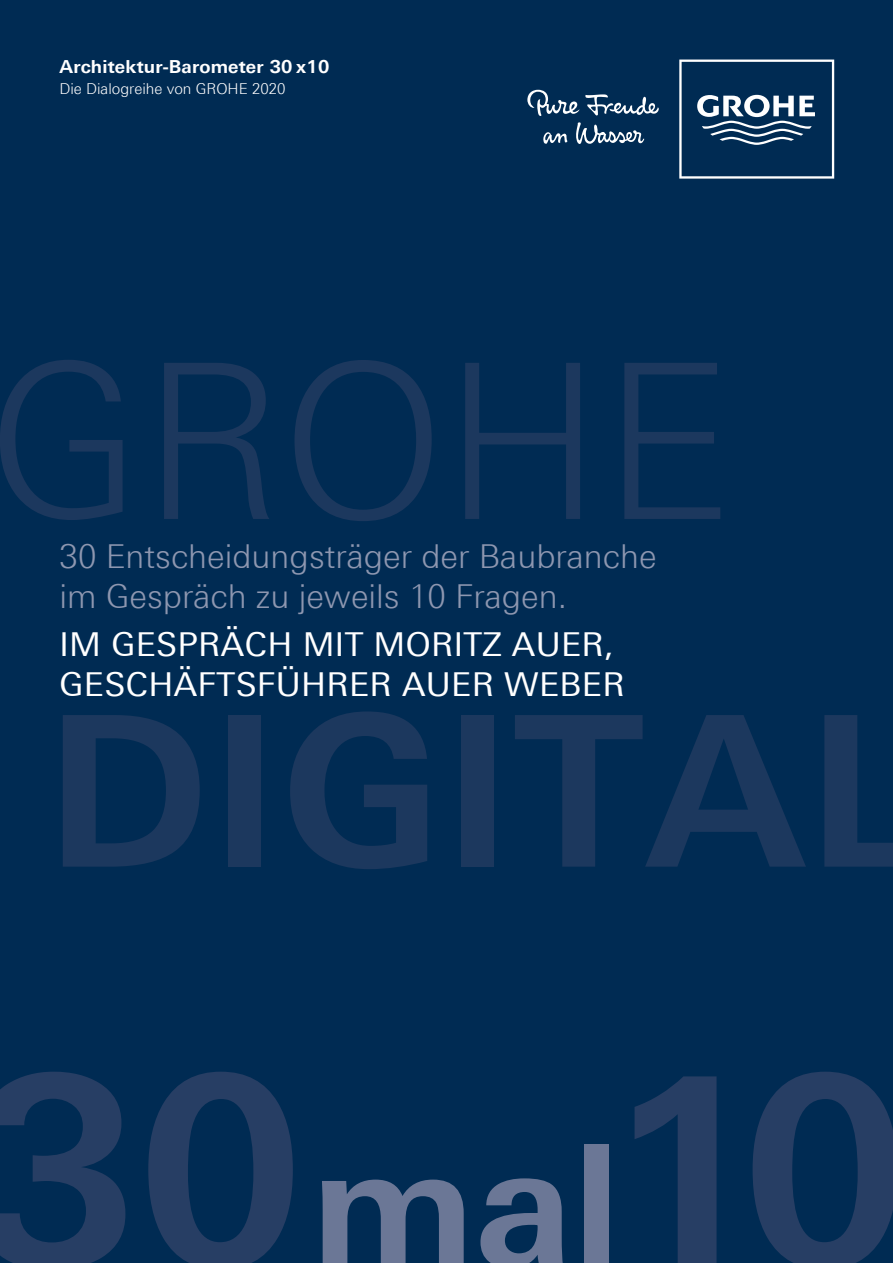
<style>
.page{position:relative;width:893px;height:1263px;background:#002b53}
.page>*{position:absolute;margin:0;border:0;box-sizing:border-box;transform-origin:0 0}
.t1{font:700 262.8px "Linotype Univers 630";color:#273e64}
.t2{font:300 216px "Linotype Univers 330";letter-spacing:-.005em;color:#1c385e}
.t3{font:700 209.7px "Linotype Univers 630";letter-spacing:.01em;color:#1c385e}
.t4{font:300 33px/39.6px "Linotype Univers 330";color:#8e97b0}
.t5{font:33px/39.6px "Linotype Univers 430";letter-spacing:.01em;color:#fff}
.t6{font:700 18px "Linotype Univers 630";letter-spacing:.01em;color:#fff}
.t7{font:300 15px "Linotype Univers 330";color:#fff}
.s1{font-size:169.5px;color:#6b7796}
</style>
<div class="page">
<svg style="left:679px;top:60px;width:155px;height:119px"></svg>
<svg style="left:527px;top:90px;width:132px;height:54px"></svg>
<p class="t6" style="left:60px;top:55px;width:271px">Architektur-Barometer 30 x10</p>
<p class="t7" style="left:60px;top:80px;width:228px">Die Dialogreihe von GROHE 2020</p>
<h2 class="t2" style="left:-12px;top:315px;width:745px">GROHE</h2>
<p class="t4" style="left:60px;top:536px;width:599px">30 Entscheidungsträger der Baubranche im Gespräch zu jeweils 10 Fragen.</p>
<p class="t5" style="left:60px;top:624px;width:566px">IM GESPRÄCH MIT MORITZ AUER,<br>GESCHÄFTSFÜHRER AUER WEBER</p>
<h3 class="t3" style="left:45px;top:666px;width:888px">DIGITAL</h3>
<h1 class="t1" style="left:-27px;top:1015px;width:936px">30<span class="s1">mal</span>10</h1>
</div>
